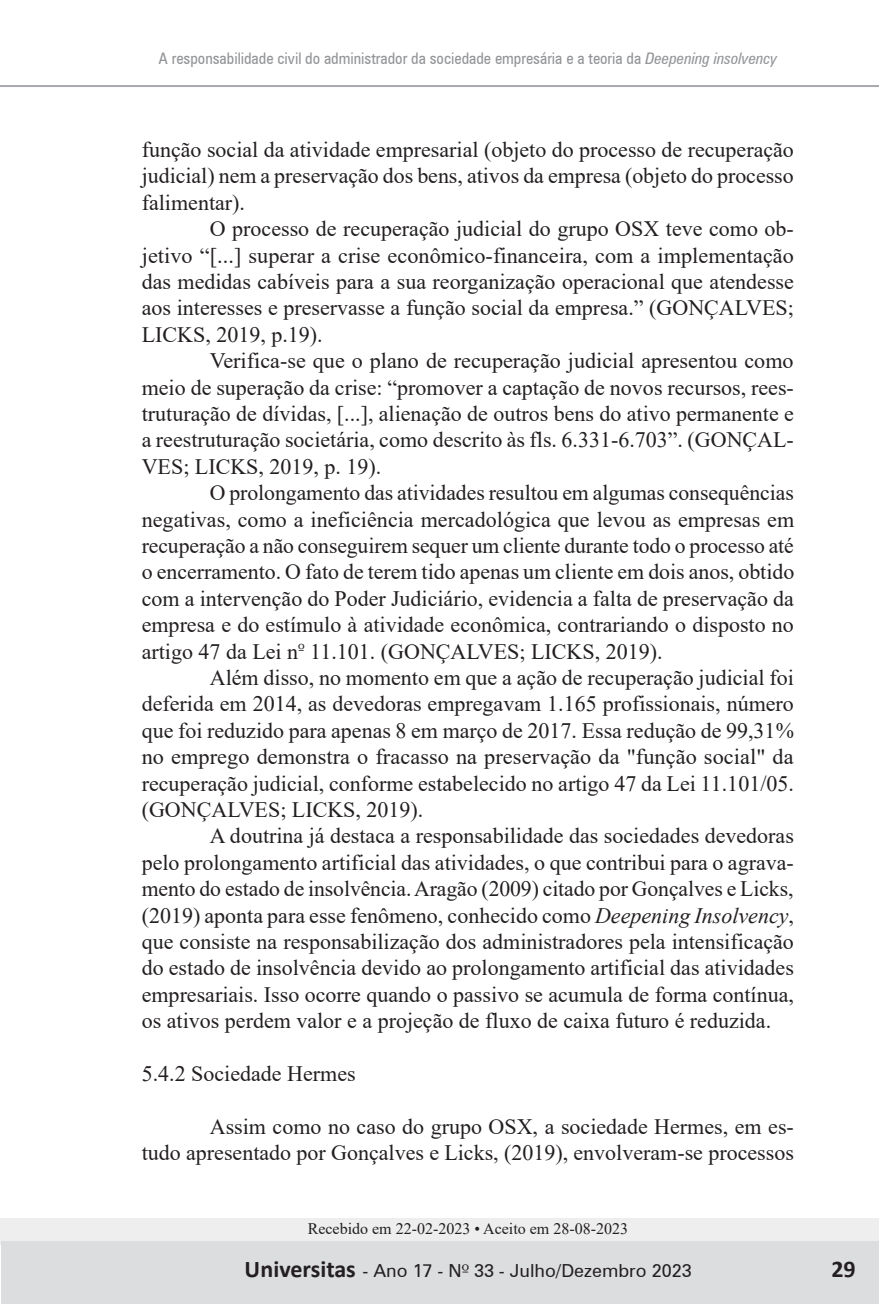
<style>
.page{position:relative;width:879px;height:1304px;background:#fff}
.page>*{position:absolute;margin:0;border:0;box-sizing:border-box;transform-origin:0 0}
.t1{font:700 24px "Calibri";color:#231f20}
.t2{font:22px/26.4px "Times New Roman";color:#231f20;text-align:justify}
.t3{font:18px "Zurich BT";color:#231f20}
.t4{font:condensed 16px "Zurich BT";color:#939598}
.t5{font:16px "Times New Roman";color:#231f20}
.s1{font-style:italic}
.s2{font-family:"Zurich BT";font-weight:400;font-size:18px}
.s3{font-family:"Zapf Humanist 601 BT"}
</style>
<div class="page">
<div style="left:0;top:1218px;width:879px;height:27px;background:#eeeeef"></div>
<div style="left:1px;top:1242px;width:878px;height:62px;background:#dcdddf"></div>
<hr style="left:0;top:85px;width:879px;height:2px;background:#a8a9ad">
<p class="t4" style="left:158px;top:48px;width:620px">A responsabilidade civil do administrador da sociedade empresária e a teoria da <span class="s1">Deepening insolvency</span></p>
<p class="t2" style="left:142px;top:136px;width:654px">função social da atividade empresarial (objeto do processo de recuperação judicial) nem a preservação dos bens, ativos da empresa (objeto do processo falimentar).</p>
<p class="t2" style="left:142px;top:215px;width:654px;text-indent:68px">O processo de recuperação judicial do grupo OSX teve como ob&shy;jetivo “[...] superar a crise econômico-financeira, com a implementação das medidas cabíveis para a sua reorganização operacional que atendesse aos interesses e preservasse a função social da empresa.” (GONÇALVES; LICKS, 2019, p.19).</p>
<p class="t2" style="left:142px;top:347px;width:653px;text-indent:68px">Verifica-se que o plano de recuperação judicial apresentou como meio de superação da crise: “promover a captação de novos recursos, rees&shy;truturação de dívidas, [...], alienação de outros bens do ativo permanente e a reestruturação societária, como descrito às fls. 6.331-6.703”. (GONÇAL-VES; LICKS, 2019, p. 19).</p>
<p class="t2" style="left:142px;top:479px;width:654px;text-indent:68px">O prolongamento das atividades resultou em algumas consequências negativas, como a ineficiência mercadológica que levou as empresas em recuperação a não conseguirem sequer um cliente durante todo o processo até o encerramento. O fato de terem tido apenas um cliente em dois anos, obtido com a intervenção do Poder Judiciário, evidencia a falta de preservação da empresa e do estímulo à atividade econômica, contrariando o disposto no artigo 47 da Lei n<sup>º</sup> 11.101. (GONÇALVES; LICKS, 2019).</p>
<p class="t2" style="left:142px;top:664px;width:654px;text-indent:68px">Além disso, no momento em que a ação de recuperação judicial foi deferida em 2014, as devedoras empregavam 1.165 profissionais, número que foi reduzido para apenas 8 em março de 2017. Essa redução de 99,31% no emprego demonstra o fracasso na preservação da "função social" da recuperação judicial, conforme estabelecido no artigo 47 da Lei 11.101/05. (GONÇALVES; LICKS, 2019).</p>
<p class="t2" style="left:142px;top:822px;width:654px;text-indent:68px">A doutrina já destaca a responsabilidade das sociedades devedoras pelo prolongamento artificial das atividades, o que contribui para o agrava&shy;mento do estado de insolvência. Aragão (2009) citado por Gonçalves e Licks, (2019) aponta para esse fenômeno, conhecido como <span class="s1">Deepening Insolvency</span>, que consiste na responsabilização dos administradores pela intensificação do estado de insolvência devido ao prolongamento artificial das atividades empresariais. Isso ocorre quando o passivo se acumula de forma contínua, os ativos perdem valor e a projeção de fluxo de caixa futuro é reduzida.</p>
<p class="t2" style="left:142px;top:1060px;width:215px">5.4.2 Sociedade Hermes</p>
<p class="t2" style="left:142px;top:1113px;width:653px;text-align:right">Assim como no caso do grupo OSX, a sociedade Hermes, em es-<br>tudo apresentado por Gonçalves e Licks, (2019), envolveram-se processos</p>
<p class="t5" style="left:308px;top:1218px;width:322px">Recebido em 22-02-2023 • Aceito em 28-08-2023</p>
<p class="t3" style="left:474px;top:1260px;width:219px">33 - Julho/Dezembro 2023</p>
<p class="t1" style="left:832px;top:1252px;width:26px">29</p>
<p class="t1" style="left:244px;top:1252px;width:113px">UUniversitas</p>
<p class="t1" style="left:271px;top:1252px;width:163px">niversitas<span class="s2">- Ano 17</span></p>
<p class="t3" style="left:372px;top:1260px;width:311px">- Ano 2 - N<span class="s3">º</span> - Julho/Dezembro 20 9</p>
</div>
